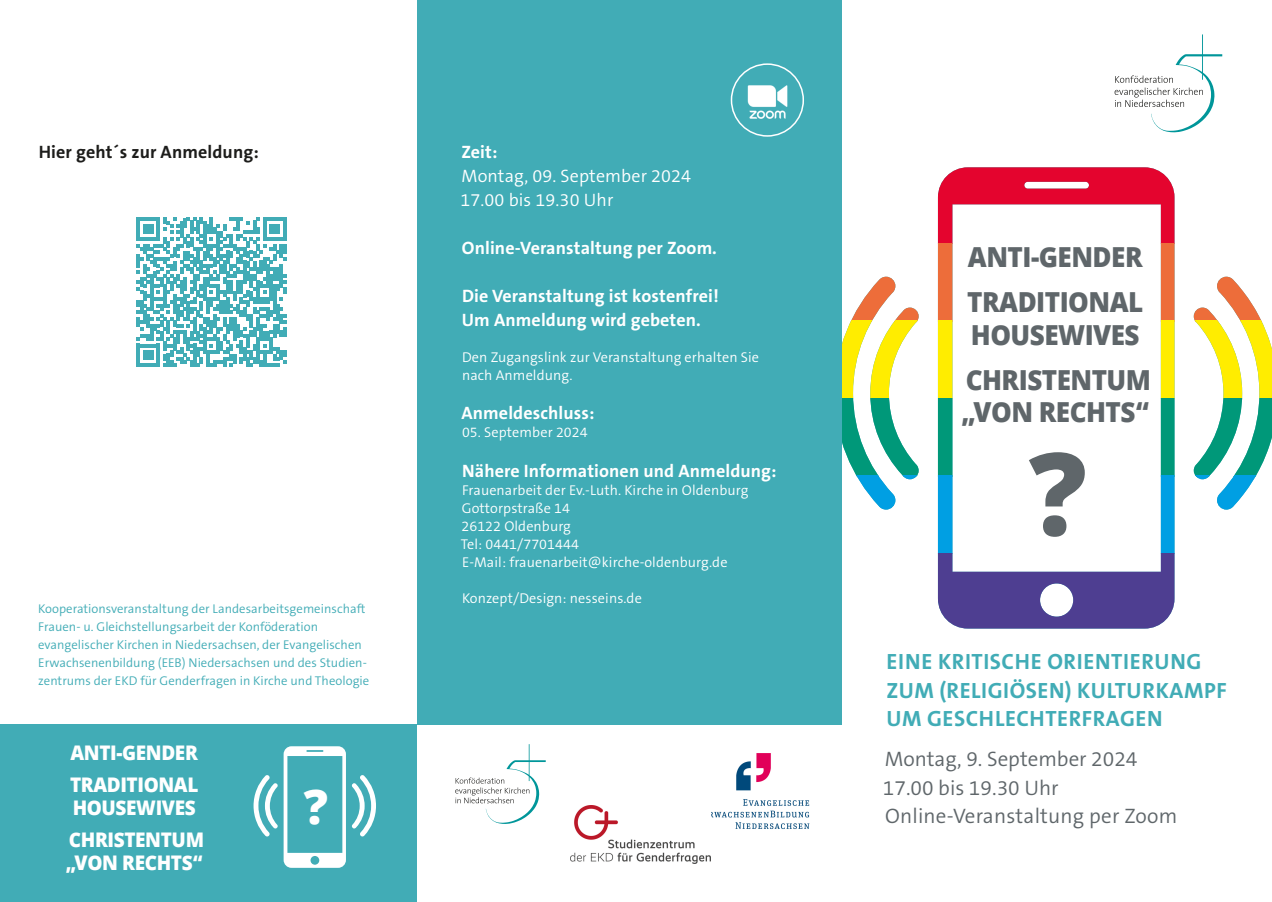
<style>
.page{position:relative;width:1272px;height:902px;background:#fff}
.page>*{position:absolute;margin:0;border:0;box-sizing:border-box;transform-origin:0 0}
.t1{font:800 114.75px "Open Sans";color:#5f666a}
.t2{font:800 48px "Open Sans";color:#fff}
.t3{font:800 27.6px/45.2px "Open Sans";letter-spacing:-.02em;color:#5f666a;scale:.95 1}
.t4{font:700 22.2px/28.5px "The Sans B W7";letter-spacing:.025em;color:#41acb6}
.t5{font:300 21px/28.7px "The Sans B W4";color:#5f666a}
.t6{font:800 20.1px/31.5px "Open Sans";letter-spacing:-.02em;color:#fff;scale:.94 1}
.t7{font:700 18px/24px "The Sans B W7";letter-spacing:.005em;color:#fff}
.t8{font:300 18px/24px "The Sans B W4";letter-spacing:.005em;color:#fff}
.t9{font:700 18px "The Sans B W7";letter-spacing:.005em;color:#1d1d1b}
.t10{font:300 14.25px/18px "The Sans B W4";letter-spacing:.005em;color:#fff}
.t11{font:300 12.75px/18px "The Sans B W4";letter-spacing:.005em;color:#41acb6}
</style>
<div class="page">
<svg style="left:841px;top:167px;width:334px;height:76px"></svg>
<svg style="left:841px;top:243px;width:421px;height:78px"></svg>
<svg style="left:841px;top:321px;width:430px;height:77px"></svg>
<svg style="left:841px;top:398px;width:430px;height:77px"></svg>
<svg style="left:841px;top:475px;width:416px;height:78px"></svg>
<svg style="left:841px;top:553px;width:334px;height:75px"></svg>
<div style="left:417px;top:0;width:424px;height:724px;background:#41acb6"></div>
<div style="left:0;top:724px;width:416px;height:177px;background:#41acb6"></div>
<svg style="left:455px;top:744px;width:90px;height:79px"></svg>
<img style="left:711px;top:753px;width:99px;height:76px">
<svg style="left:1114px;top:34px;width:108px;height:98px"></svg>
<img style="left:570px;top:805px;width:140px;height:58px">
<svg style="left:137px;top:217px;width:149px;height:150px"></svg>
<svg style="left:253px;top:746px;width:123px;height:121px"></svg>
<div style="left:730px;top:63px;width:74px;height:74px;border:2px solid #fff;border-radius:50%"></div>
<img style="left:747px;top:85px;width:41px;height:22px">
<img style="left:749px;top:110px;width:37px;height:9px">
<h3 class="t9" style="left:39px;top:140px;width:221px">Hier geht´s zur Anmeldung:</h3>
<p class="t11" style="left:38px;top:600px;width:332px">Kooperationsveranstaltung der Landesarbeitsgemeinschaft Frauen- u. Gleichstellungsarbeit der Konföderation evangelischer Kirchen in Niedersachsen, der Evangelischen Erwachsenenbildung (EEB) Niedersachsen und des Studien&shy;zentrums der EKD für Genderfragen in Kirche und Theologie</p>
<h3 class="t6" style="left:70px;top:735px;width:138px">ANTI-GENDER<br>TRADITIONAL</h3>
<h3 class="t6" style="left:69px;top:791px;width:145px">HOUSEWIVES<br>CHRISTENTUM</h3>
<h3 class="t6" style="left:66px;top:846px;width:147px">„VON RECHTS“</h3>
<h2 class="t2" style="left:304px;top:769px;width:26px">?</h2>
<h3 class="t7" style="left:461px;top:139px;width:37px">Zeit:</h3>
<h3 class="t8" style="left:460px;top:163px;width:232px">Montag, 09. September 2024<br>17.00 bis 19.30 Uhr</h3>
<h3 class="t7" style="left:462px;top:235px;width:256px">Online-Veranstaltung per Zoom.</h3>
<h3 class="t7" style="left:462px;top:283px;width:258px">Die Veranstaltung ist kostenfrei!<br>Um Anmeldung wird gebeten.</h3>
<p class="t10" style="left:462px;top:348px;width:298px">Den Zugangslink zur Veranstaltung erhalten Sie nach Anmeldung.</p>
<h3 class="t7" style="left:461px;top:401px;width:135px">Anmeldeschluss:</h3>
<p class="t10" style="left:462px;top:423px;width:127px">05. September 2024</p>
<h3 class="t7" style="left:462px;top:459px;width:316px">Nähere Informationen und Anmeldung:</h3>
<p class="t10" style="left:461px;top:481px;width:289px">Frauenarbeit der Ev.-Luth. Kirche in Oldenburg<br>Gottorpstraße 14<br>26122 Oldenburg<br>Tel: 0441/7701444<br>E-Mail: frauenarbeit@kirche-oldenburg.de</p>
<p class="t10" style="left:462px;top:589px;width:181px">Konzept/Design: nesseins.de</p>
<h3 class="t3" style="left:967px;top:233px;width:187px">ANTI-GENDER<br>TRADITIONAL</h3>
<h3 class="t3" style="left:965px;top:310px;width:196px">HOUSEWIVES<br>CHRISTENTUM</h3>
<h3 class="t3" style="left:961px;top:388px;width:199px">„VON RECHTS“</h3>
<h1 class="t1" style="left:1028px;top:406px;width:59px">?</h1>
<h3 class="t4" style="left:886px;top:647px;width:341px">EINE KRITISCHE ORIENTIERUNG<br>ZUM (RELIGIÖSEN) KULTURKAMPF<br>UM GESCHLECHTERFRAGEN</h3>
<h3 class="t5" style="left:882px;top:744px;width:296px">Montag, 9. September 2024<br>17.00 bis 19.30 Uhr<br>Online-Veranstaltung per Zoom</h3>
</div>
